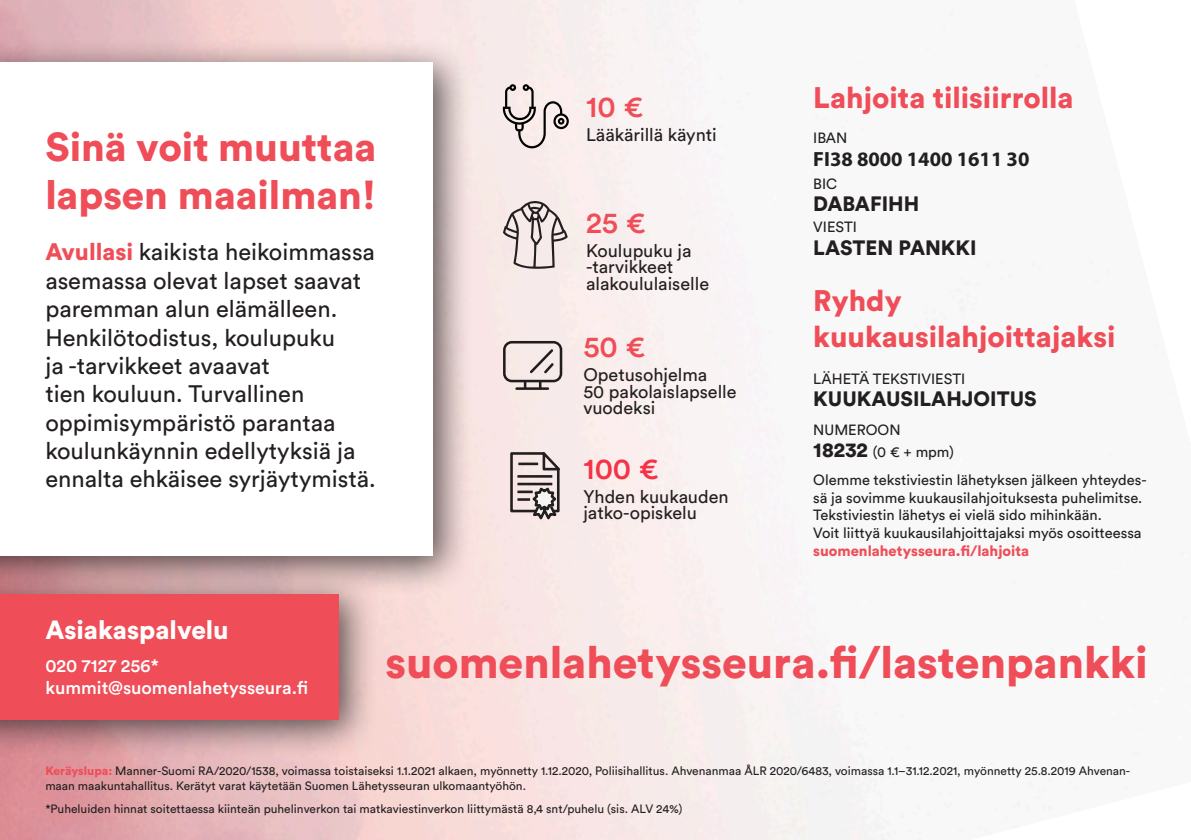
<style>
.page{position:relative;width:1191px;height:840px;background:#fff}
.page>*{position:absolute;margin:0;border:0;box-sizing:border-box;transform-origin:0 0}
.t1{font:900 44.4px "Circular Std";color:#ef4d58}
.t2{font:900 40px/48px "Circular Std";color:#ef4d58}
.t3{font:500 29.6px "Circular Std";color:#ef4d58}
.t4{font:500 29.6px "Circular Std";color:#f53246}
.t5{font:900 29.4px/35.2px "Circular Std";color:#ef4d58}
.t6{font:900 26px "Circular Std";color:#fff}
.t7{font:23.6px/28.4px "Circular Std";color:#231f20}
.t8{font:900 20.6px "Circular Std";color:#231f20}
.t9{font:700 20.6px "Myriad Pro";color:#231f20}
.t10{font:18px/16.4px "Circular Std";color:#231f20}
.t11{font:500 18px "Circular Std";color:#fff}
.t12{font:14.6px/17.6px "Circular Std";color:#231f20}
.t13{font:900 14.6px "Circular Std";color:#ef4d58}
.t14{font:12px/14.4px "Circular Std";color:#231f20}
.s1{font-weight:900;color:#ef4d58}
.s2{font-weight:900;font-size:20.6px}
</style>
<div class="page">
<img style="left:0;top:0;width:1185px;height:839px">
<div style="left:0;top:38px;width:473px;height:557px;background:#231f20;opacity:.75"></div>
<div style="left:0;top:62px;width:433px;height:493px;background:#fff"></div>
<div style="left:0;top:569px;width:378px;height:189px;background:#231f20;opacity:.75"></div>
<div style="left:0;top:593px;width:338px;height:126px;background:#ef4d58"></div>
<svg style="left:503px;top:201px;width:64px;height:67px;background:#c8bdbd"></svg>
<svg style="left:509px;top:450px;width:52px;height:71px;background:#b3a8a8"></svg>
<svg style="left:503px;top:341px;width:59px;height:48px;background:#c7bbba"></svg>
<svg style="left:503px;top:84px;width:66px;height:64px;background:#cec3c2"></svg>
<p class="t2" style="left:45px;top:122px;width:332px">Sinä voit muuttaa lapsen maailman!</p>
<p class="t7" style="left:45px;top:237px;width:332px"><span class="s1">Avullasi</span> kaikista heikoimmassa asemassa olevat lapset saavat paremman alun elämälleen.<br>Henkilötodistus, koulupuku<br>ja -tarvikkeet avaavat<br>tien kouluun. Turvallinen oppimisympäristö parantaa koulunkäynnin edellytyksiä ja ennalta ehkäisee syrjäytymistä.</p>
<p class="t3" style="left:586px;top:88px;width:59px">10 €</p>
<p class="t10" style="left:586px;top:126px;width:132px">Lääkärillä käynti</p>
<p class="t3" style="left:586px;top:204px;width:61px">25 €</p>
<p class="t10" style="left:586px;top:242px;width:124px">Koulupuku ja -tarvikkeet alakoululaiselle</p>
<p class="t3" style="left:583px;top:328px;width:63px">50 €</p>
<p class="t10" style="left:583px;top:366px;width:155px">Opetusohjelma<br>50 pakolaislapselle vuodeksi</p>
<p class="t4" style="left:583px;top:450px;width:77px">100 €</p>
<p class="t10" style="left:583px;top:488px;width:147px">Yhden kuukauden jatko-opiskelu</p>
<p class="t5" style="left:813px;top:79px;width:262px">Lahjoita tilisiirrolla</p>
<p class="t12" style="left:813px;top:129px;width:36px">IBAN</p>
<p class="t9" style="left:813px;top:145px;width:218px">FI38 8000 1400 1611 30</p>
<p class="t12" style="left:813px;top:174px;width:25px">BIC</p>
<p class="t8" style="left:813px;top:189px;width:107px">DABAFIHH</p>
<p class="t12" style="left:813px;top:218px;width:45px">VIESTI</p>
<p class="t8" style="left:813px;top:233px;width:165px">LASTEN PANKKI</p>
<p class="t5" style="left:813px;top:282px;width:304px">Ryhdy kuukausilahjoittajaksi</p>
<p class="t12" style="left:813px;top:369px;width:153px">LÄHETÄ TEKSTIVIESTI</p>
<p class="t8" style="left:813px;top:384px;width:225px">KUUKAUSILAHJOITUS</p>
<p class="t12" style="left:813px;top:421px;width:89px">NUMEROON</p>
<p class="t12" style="left:813px;top:443px;width:142px"><span class="s2">18232</span> (0 € + mpm)</p>
<p class="t12" style="left:813px;top:470px;width:335px">Olemme tekstiviestin lähetyksen jälkeen yhteydes&shy;sä ja sovimme kuukausilahjoituksesta puhelimitse.<br>Tekstiviestin lähetys ei vielä sido mihinkään.</p>
<p class="t12" style="left:813px;top:523px;width:330px">Voit liittyä kuukausilahjoittajaksi myös osoitteessa</p>
<p class="t13" style="left:813px;top:540px;width:217px">suomenlahetysseura.fi/lahjoita</p>
<p class="t6" style="left:45px;top:612px;width:185px">Asiakaspalvelu</p>
<p class="t11" style="left:45px;top:654px;width:115px">020 7127 256*</p>
<p class="t11" style="left:45px;top:675px;width:264px">kummit@suomenlahetysseura.fi</p>
<p class="t1" style="left:386px;top:632px;width:764px">suomenlahetysseura.fi/lastenpankki</p>
<p class="t14" style="left:45px;top:763px;width:1086px"><span class="s1">Keräyslupa:</span> Manner-Suomi RA/2020/1538, voimassa toistaiseksi 1.1.2021 alkaen, myönnetty 1.12.2020, Poliisihallitus. Ahvenanmaa ÅLR 2020/6483, voimassa 1.1–31.12.2021, myönnetty 25.8.2019 Ahvenan&shy;maan maakuntahallitus. Kerätyt varat käytetään Suomen Lähetysseuran ulkomaantyöhön.</p>
<p class="t14" style="left:45px;top:801px;width:639px">*Puheluiden hinnat soitettaessa kiinteän puhelinverkon tai matkaviestinverkon liittymästä 8,4 snt/puhelu (sis. ALV 24%)</p>
</div>
